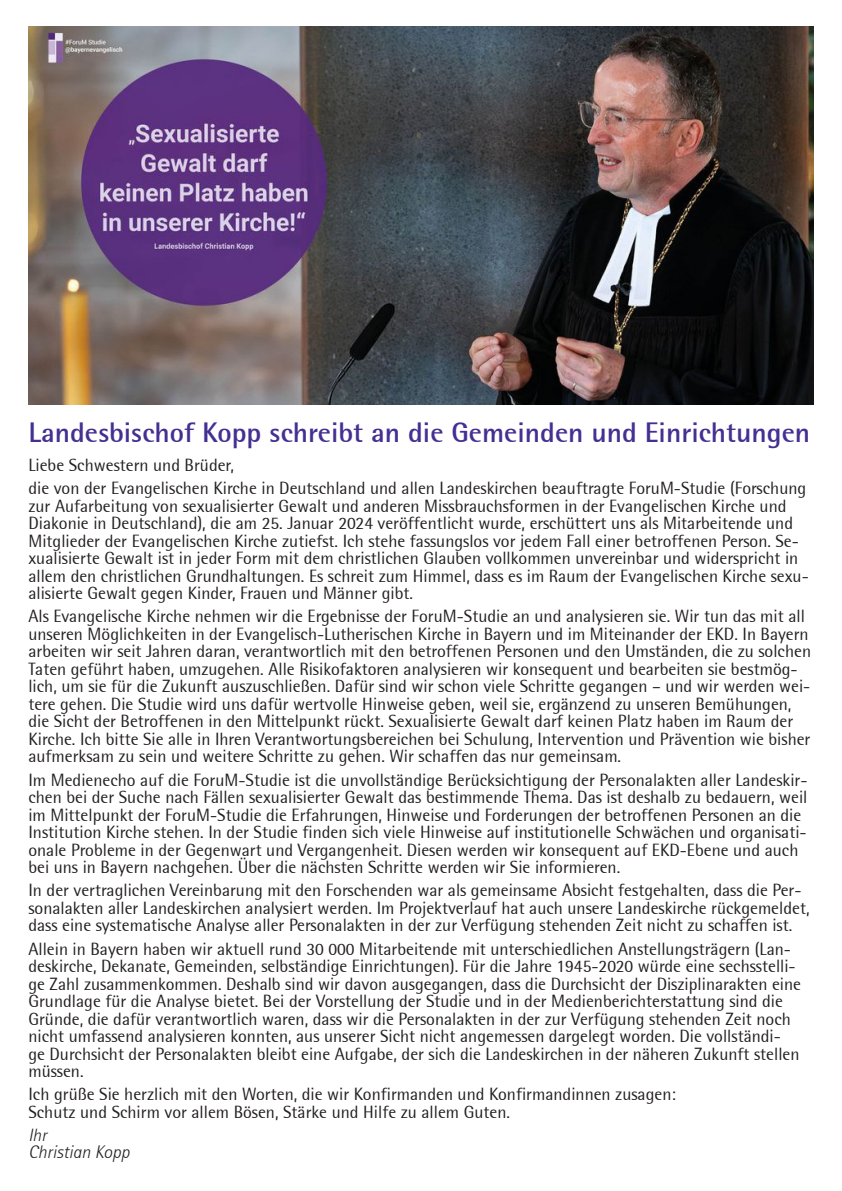
<style>
.page{position:relative;width:842px;height:1191px;background:#fff}
.page>*{position:absolute;margin:0;border:0;box-sizing:border-box;transform-origin:0 0}
.t1{font:700 28.5px "Rotis Semi Sans 55";color:#452f92}
.t2{font:italic 300 18px "Rotis Semi Sans";color:#231f20}
.t3{font:17.5px/17.5px "Rotis Semi Sans";color:#231f20}
.t4{font:italic 300 17.5px "Rotis Semi Sans";color:#231f20}
</style>
<div class="page">
<img style="left:28px;top:26px;width:786px;height:378px">
<h1 class="t1" style="left:28px;top:415px;width:783px">Landesbischof Kopp schreibt an die Gemeinden und Einrichtungen</h1>
<p class="t3" style="left:28px;top:453px;width:779px;line-height:23.2px">Liebe Schwestern und Brüder,<br>die von der Evangelischen Kirche in Deutschland und allen Landeskirchen beauftragte ForuM-Studie (Forschung</p>
<p class="t3" style="left:28px;top:497px;width:782px">zur Aufarbeitung von sexualisierter Gewalt und anderen Missbrauchsformen in der Evangelischen Kirche und Diakonie in Deutschland), die am 25. Januar 2024 veröffentlicht wurde, erschüttert uns als Mitarbeitende und Mitglieder der Evangelischen Kirche zutiefst. Ich stehe fassungslos vor jedem Fall einer betroffenen Person. Se&shy;xualisierte Gewalt ist in jeder Form mit dem christlichen Glauben vollkommen unvereinbar und widerspricht in allem den christlichen Grundhaltungen. Es schreit zum Himmel, dass es im Raum der Evangelischen Kirche sexu&shy;alisierte Gewalt gegen Kinder, Frauen und Männer gibt.</p>
<p class="t3" style="left:28px;top:607px;width:784px">Als Evangelische Kirche nehmen wir die Ergebnisse der ForuM-Studie an und analysieren sie. Wir tun das mit all unseren Möglichkeiten in der Evangelisch-Lutherischen Kirche in Bayern und im Miteinander der EKD. In Bayern arbeiten wir seit Jahren daran, verantwortlich mit den betroffenen Personen und den Umständen, die zu solchen Taten geführt haben, umzugehen. Alle Risikofaktoren analysieren wir konsequent und bearbeiten sie bestmög&shy;lich, um sie für die Zukunft auszuschließen. Dafür sind wir schon viele Schritte gegangen – und wir werden wei&shy;tere gehen. Die Studie wird uns dafür wertvolle Hinweise geben, weil sie, ergänzend zu unseren Bemühungen, die Sicht der Betroffenen in den Mittelpunkt rückt. Sexualisierte Gewalt darf keinen Platz haben im Raum der Kirche. Ich bitte Sie alle in Ihren Verantwortungsbereichen bei Schulung, Intervention und Prävention wie bisher aufmerksam zu sein und weitere Schritte zu gehen. Wir schaffen das nur gemeinsam.</p>
<p class="t3" style="left:28px;top:771px;width:781px">Im Medienecho auf die ForuM-Studie ist die unvollständige Berücksichtigung der Personalakten aller Landeskir&shy;chen bei der Suche nach Fällen sexualisierter Gewalt das bestimmende Thema. Das ist deshalb zu bedauern, weil im Mittelpunkt der ForuM-Studie die Erfahrungen, Hinweise und Forderungen der betroffenen Personen an die Institution Kirche stehen. In der Studie finden sich viele Hinweise auf institutionelle Schwächen und organisati&shy;onale Probleme in der Gegenwart und Vergangenheit. Diesen werden wir konsequent auf EKD-Ebene und auch bei uns in Bayern nachgehen. Über die nächsten Schritte werden wir Sie informieren.</p>
<p class="t3" style="left:28px;top:881px;width:783px">In der vertraglichen Vereinbarung mit den Forschenden war als gemeinsame Absicht festgehalten, dass die Per&shy;sonalakten aller Landeskirchen analysiert werden. Im Projektverlauf hat auch unsere Landeskirche rückgemeldet, dass eine systematische Analyse aller Personalakten in der zur Verfügung stehenden Zeit nicht zu schaffen ist.</p>
<p class="t3" style="left:28px;top:939px;width:774px">Allein in Bayern haben wir aktuell rund 30 000 Mitarbeitende mit unterschiedlichen Anstellungsträgern (Lan&shy;deskirche, Dekanate, Gemeinden, selbständige Einrichtungen). Für die Jahre 1945-2020 würde eine sechsstelli&shy;ge Zahl zusammenkommen. Deshalb sind wir davon ausgegangen, dass die Durchsicht der Disziplinarakten eine Grundlage für die Analyse bietet. Bei der Vorstellung der Studie und in der Medienberichterstattung sind die Gründe, die dafür verantwortlich waren, dass wir die Personalakten in der zur Verfügung stehenden Zeit noch nicht umfassend analysieren konnten, aus unserer Sicht nicht angemessen dargelegt worden. Die vollständi&shy;ge Durchsicht der Personalakten bleibt eine Aufgabe, der sich die Landeskirchen in der näheren Zukunft stellen müssen.</p>
<p class="t3" style="left:28px;top:1085px;width:649px">Ich grüße Sie herzlich mit den Worten, die wir Konfirmanden und Konfirmandinnen zusagen:<br>Schutz und Schirm vor allem Bösen, Stärke und Hilfe zu allem Guten.</p>
<p class="t4" style="left:28px;top:1124px;width:20px">Ihr</p>
<p class="t2" style="left:28px;top:1141px;width:103px">Christian Kopp</p>
</div>
